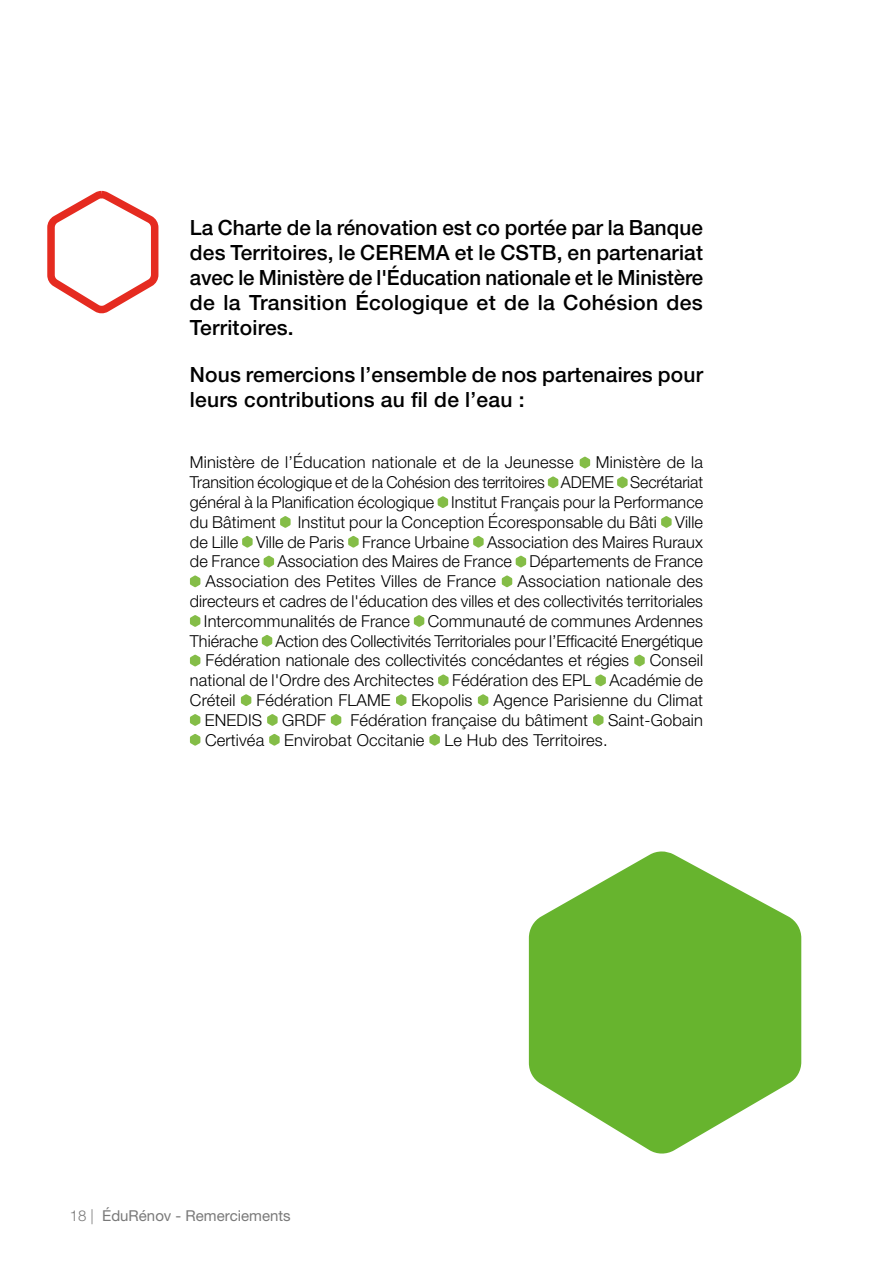
<style>
.page{position:relative;width:893px;height:1263px;background:#fff}
.page>*{position:absolute;margin:0;border:0;box-sizing:border-box;transform-origin:0 0}
.t1{font:500 21px/25.2px "Helvetica Neue LT Pro";letter-spacing:.01em;color:#000;text-align:justify}
.t2{font:300 16.5px/19.8px "Helvetica Neue LT Pro";letter-spacing:.005em;color:#000;text-align:justify}
.t3{font:15px "Helvetica Neue LT Pro";color:#797979}
.s1{font-weight:300}
</style>
<div class="page">
<svg style="left:580px;top:457px;width:10px;height:11px"></svg>
<svg style="left:548px;top:476px;width:10px;height:12px"></svg>
<svg style="left:617px;top:476px;width:11px;height:12px"></svg>
<svg style="left:438px;top:496px;width:10px;height:12px"></svg>
<svg style="left:280px;top:516px;width:11px;height:12px"></svg>
<svg style="left:661px;top:516px;width:11px;height:12px"></svg>
<svg style="left:242px;top:536px;width:11px;height:12px"></svg>
<svg style="left:348px;top:536px;width:11px;height:12px"></svg>
<svg style="left:473px;top:536px;width:11px;height:12px"></svg>
<svg style="left:264px;top:556px;width:10px;height:11px"></svg>
<svg style="left:516px;top:556px;width:10px;height:11px"></svg>
<svg style="left:190px;top:575px;width:10px;height:12px"></svg>
<svg style="left:502px;top:575px;width:10px;height:12px"></svg>
<svg style="left:190px;top:615px;width:10px;height:12px"></svg>
<svg style="left:414px;top:615px;width:10px;height:12px"></svg>
<svg style="left:262px;top:635px;width:10px;height:12px"></svg>
<svg style="left:190px;top:655px;width:10px;height:11px"></svg>
<svg style="left:634px;top:655px;width:11px;height:11px"></svg>
<svg style="left:438px;top:674px;width:11px;height:12px"></svg>
<svg style="left:595px;top:674px;width:11px;height:12px"></svg>
<svg style="left:241px;top:694px;width:10px;height:12px"></svg>
<svg style="left:396px;top:694px;width:10px;height:12px"></svg>
<svg style="left:478px;top:694px;width:10px;height:12px"></svg>
<svg style="left:190px;top:714px;width:10px;height:12px"></svg>
<svg style="left:267px;top:714px;width:11px;height:12px"></svg>
<svg style="left:331px;top:714px;width:10px;height:12px"></svg>
<svg style="left:593px;top:714px;width:10px;height:12px"></svg>
<svg style="left:190px;top:734px;width:10px;height:12px"></svg>
<svg style="left:269px;top:734px;width:11px;height:12px"></svg>
<svg style="left:429px;top:734px;width:11px;height:12px"></svg>
<svg style="left:529px;top:851px;width:272px;height:303px;fill:#67b42e"></svg>
<svg style="left:47px;top:190px;width:112px;height:124px"></svg>
<p class="t1" style="left:190px;top:214px;width:515px">La Charte de la rénovation est co portée par la Banque des Territoires, le CEREMA et le CSTB, en partenariat avec le Ministère de l'Éducation nationale et le Ministère de la Transition Écologique et de la Cohésion des Territoires.</p>
<p class="t1" style="left:190px;top:362px;width:515px">Nous remercions l’ensemble de nos partenaires pour leurs contributions au fil de l’eau :</p>
<p class="t2" style="left:190px;top:452px;width:385px">Ministère de l’Éducation nationale et de la Jeunesse</p>
<p class="t2" style="left:190px;top:452px;width:515px;text-indent:406px">Ministère de la Transition écologique et de la Cohésion des territoires ADEME Secrétariat général à la Planification écologique Institut Français pour la Performance du Bâtiment</p>
<p class="t2" style="left:298px;top:512px;width:407px">Institut pour la Conception Écoresponsable du Bâti Ville</p>
<p class="t2" style="left:190px;top:531px;width:514px">de Lille Ville de Paris France Urbaine Association des Maires Ruraux</p>
<p class="t2" style="left:190px;top:551px;width:515px">de France Association des Maires de France Départements de France</p>
<p class="t2" style="left:206px;top:571px;width:292px">Association des Petites Villes de France</p>
<p class="t2" style="left:517px;top:571px;width:187px">Association nationale des</p>
<p class="t2" style="left:190px;top:591px;width:515px">directeurs et cadres de l'éducation des villes et des collectivités territoriales</p>
<p class="t2" style="left:204px;top:611px;width:501px">Intercommunalités de France Communauté de communes Ardennes</p>
<p class="t2" style="left:190px;top:630px;width:514px">Thiérache Action des Collectivités Territoriales pour l’Efficacité Energétique</p>
<p class="t2" style="left:205px;top:650px;width:425px">Fédération nationale des collectivités concédantes et régies</p>
<p class="t2" style="left:190px;top:650px;width:515px;text-indent:460px">Conseil national de l'Ordre des Architectes Fédération des EPL Académie de Créteil</p>
<p class="t2" style="left:256px;top:690px;width:136px">Fédération FLAME</p>
<p class="t2" style="left:411px;top:690px;width:63px">Ekopolis</p>
<p class="t2" style="left:493px;top:690px;width:211px">Agence Parisienne du Climat</p>
<p class="t2" style="left:205px;top:710px;width:123px">ENEDIS GRDF</p>
<p class="t2" style="left:205px;top:710px;width:499px;text-indent:145px">Fédération française du bâtiment Saint-Gobain<br>Certivéa Envirobat Occitanie Le Hub des Territoires.</p>
<p class="t3" style="left:70px;top:1206px;width:222px"><span class="s1">18 |</span> ÉduRénov - Remerciements</p>
</div>
